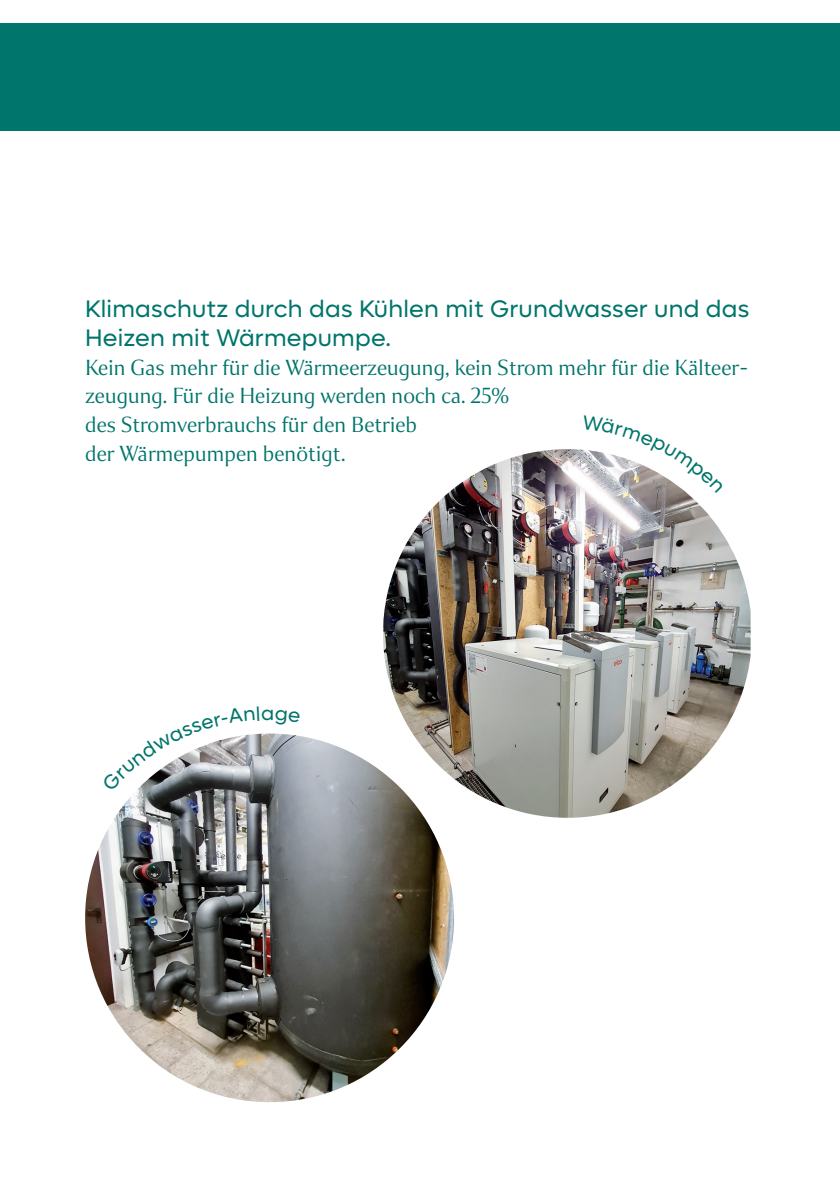
<style>
.page{position:relative;width:840px;height:1191px;background:#fff}
.page>*{position:absolute;margin:0;border:0;box-sizing:border-box;transform-origin:0 0}
.t1{font:200 24px/28.8px "Collier";letter-spacing:.01em;color:#00756b}
.t2{font:24px/28.8px "Lufga";letter-spacing:.01em;color:#00756b}
.t3{font:20px "Lufga";color:#00756b}
</style>
<div class="page">
<div style="left:0;top:23px;width:839px;height:107px;background:#00756b"></div>
<img style="left:85px;top:733px;width:369px;height:369px;border-radius:184px">
<img style="left:383px;top:449px;width:367px;height:368px">
<svg style="left:582px;top:449px;width:141px;height:44px"></svg>
<svg style="left:136px;top:733px;width:123px;height:58px"></svg>
<p class="t2" style="left:85px;top:294px;width:665px">Klimaschutz durch das Kühlen mit Grundwasser und das<br>Heizen mit Wärmepumpe.</p>
<p class="t1" style="left:85px;top:353px;width:664px">Kein Gas mehr für die Wärmeerzeugung, kein Strom mehr für die Kälteer&shy;zeugung. Für die Heizung werden noch ca. 25%<br>des Stromverbrauchs für den Betrieb<br>der Wärmepumpen benötigt.</p>
<p class="t3" style="left:261px;top:702px;width:15px">a</p>
</div>
